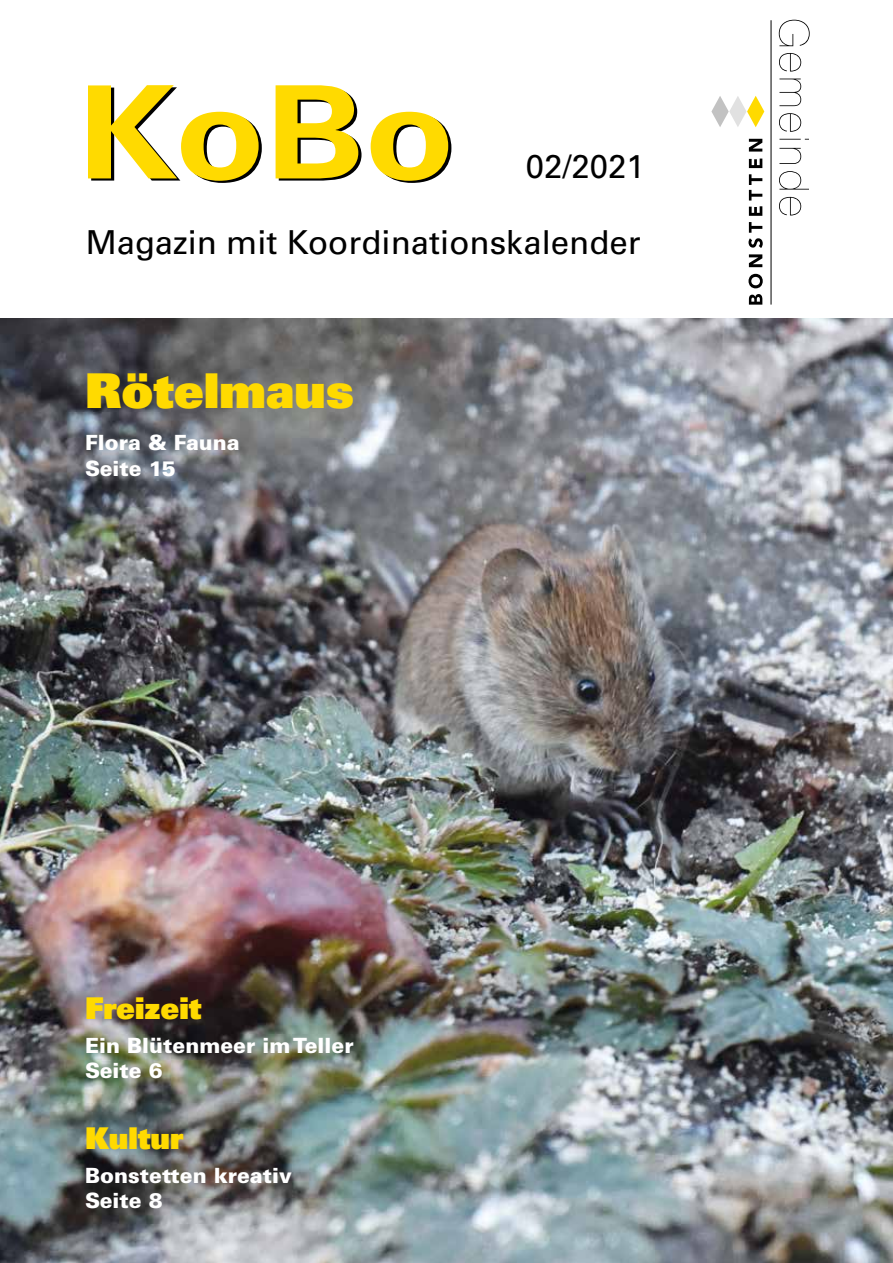
<style>
.page{position:relative;width:893px;height:1263px;background:#fff}
.page>*{position:absolute;margin:0;border:0;box-sizing:border-box;transform-origin:0 0}
.t1{font:700 129px "Univers LT Std";color:#ffda00;scale:1.15 1}
.t2{font:48px "Univers LT Std X Black";color:#ffda00}
.t3{font:33px "Univers LT Std";color:#000}
.t4{font:30px "Univers LT Std X Black";color:#ffda00}
.t5{font:900 21px/25.2px "Univers LT Std";color:#fff}
</style>
<div class="page">
<svg style="left:711px;top:96px;width:53px;height:31px"></svg>
<svg style="left:779px;top:20px;width:31px;height:196px"></svg>
<hr style="left:771px;top:20px;width:1px;height:285px;background:#000">
<svg style="left:748px;top:139px;width:15px;height:166px"></svg>
<img style="left:0;top:319px;width:893px;height:944px">
<h1 class="t1" style="left:78px;top:57px;width:329px">KoBo</h1>
<h3 class="t3" style="left:526px;top:147px;width:121px">02/2021</h3>
<h3 class="t3" style="left:86px;top:223px;width:556px">Magazin mit Koordinationskalender</h3>
<h2 class="t2" style="left:85px;top:359px;width:271px">Rötelmaus</h2>
<p class="t5" style="left:85px;top:430px;width:156px">Flora &amp; Fauna<br>Seite 15</p>
<h3 class="t4" style="left:85px;top:988px;width:118px">Freizeit</h3>
<p class="t5" style="left:85px;top:1032px;width:270px">Ein Blütenmeer im Teller<br>Seite 6</p>
<h3 class="t4" style="left:85px;top:1119px;width:100px">Kultur</h3>
<p class="t5" style="left:85px;top:1163px;width:208px">Bonstetten kreativ<br>Seite 8</p>
</div>
